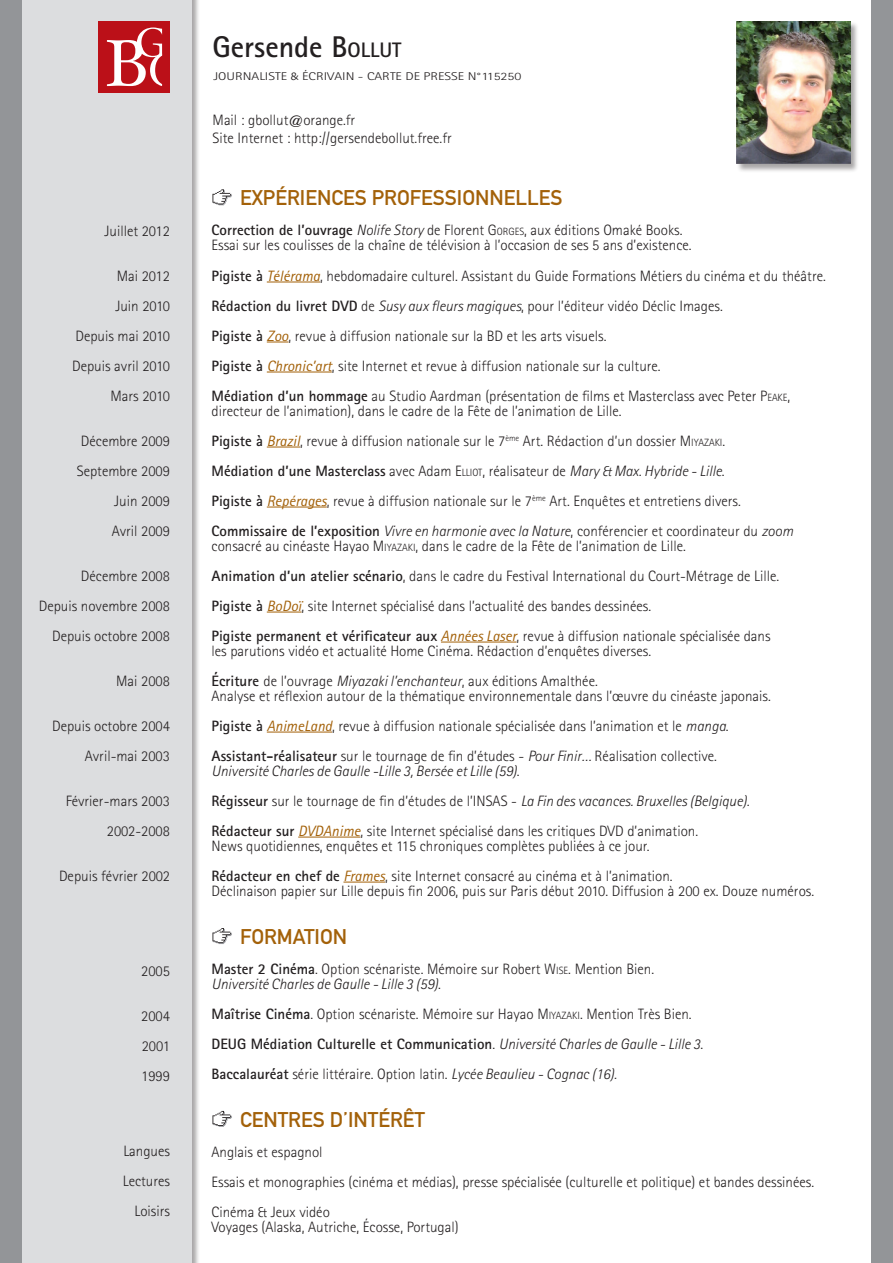
<style>
.page{position:relative;width:893px;height:1263px;background:#fff}
.page>*{position:absolute;margin:0;border:0;box-sizing:border-box;transform-origin:0 0}
.t1{font:700 30px "Rotis Sans Serif";color:#231f20}
.t2{font:21px "DIN Mittelschrift";color:#a36109}
.t3{font:300 15px/30px "Rotis Sans Serif";color:#231f20}
.t4{font:300 11.25px "Rotis Sans Serif";color:#231f20;scale:1.28 1}
.s1{font-size:21px}
.s2{font-family:"Skia";font-weight:400}
.s3{font-weight:700}
.s4{font-style:italic}
.s5{font-style:inherit}
.s6{font-size:10.5px}
.s7{font-weight:400;font-style:italic;color:#a36109}
</style>
<div class="page">
<div style="left:0;top:0;width:200px;height:1263px;background:#231f20;opacity:.4"></div>
<div style="left:0;top:0;width:191px;height:1263px;background:#dcdddf"></div>
<hr style="left:267px;top:282px;width:53px;height:1px;background:#a36109">
<svg style="left:267px;top:342px;width:21px;height:1px"></svg>
<hr style="left:267px;top:372px;width:65px;height:1px;background:#a36109">
<hr style="left:267px;top:447px;width:33px;height:1px;background:#a36109">
<hr style="left:267px;top:507px;width:60px;height:1px;background:#a36109">
<hr style="left:267px;top:612px;width:35px;height:1px;background:#a36109">
<hr style="left:441px;top:642px;width:75px;height:1px;background:#a36109">
<hr style="left:267px;top:732px;width:65px;height:1px;background:#a36109">
<hr style="left:298px;top:837px;width:62px;height:1px;background:#a36109">
<hr style="left:343px;top:882px;width:42px;height:1px;background:#a36109">
<div style="left:99px;top:21px;width:71px;height:71px;background:#bb1018"></div>
<svg style="left:107px;top:28px;width:55px;height:58px"></svg>
<div style="left:736px;top:21px;width:123px;height:152px;background:#231f20;opacity:.4"></div>
<img style="left:737px;top:21px;width:113px;height:143px">
<svg style="left:212px;top:189px;width:20px;height:16px"></svg>
<svg style="left:212px;top:928px;width:20px;height:16px"></svg>
<svg style="left:212px;top:1111px;width:20px;height:16px"></svg>
<div style="left:872px;top:0;width:21px;height:1263px;background:#939598"></div>
<div style="left:0;top:0;width:21px;height:1263px;background:#939598"></div>
<p class="t3" style="left:105px;top:216px;width:67px">Juillet 2012</p>
<p class="t3" style="left:72px;top:261px;width:100px;text-align:right">Mai 2012<br>Juin 2010<br>Depuis mai 2010<br>Depuis avril 2010<br>Mars 2010</p>
<p class="t3" style="left:77px;top:426px;width:95px;text-align:right">Décembre 2009<br>Septembre 2009<br>Juin 2009<br>Avril 2009</p>
<p class="t3" style="left:39px;top:561px;width:133px;text-align:right">Décembre 2008<br>Depuis novembre 2008<br>Depuis octobre 2008</p>
<p class="t3" style="left:116px;top:666px;width:55px">Mai 2008</p>
<p class="t3" style="left:52px;top:711px;width:120px;text-align:right">Depuis octobre 2004<br>Avril-mai 2003</p>
<p class="t3" style="left:66px;top:786px;width:106px;text-align:right">Février-mars 2003<br>2002-2008</p>
<p class="t3" style="left:59px;top:861px;width:113px">Depuis février 2002</p>
<p class="t3" style="left:141px;top:956px;width:30px">2005</p>
<p class="t3" style="left:141px;top:1001px;width:30px;text-align:justify">2004<br>2001<br>1999</p>
<p class="t3" style="left:123px;top:1136px;width:49px;text-align:right">Langues<br>Lectures<br>Loisirs</p>
<h1 class="t1" style="left:213px;top:28px;width:190px">Gersende B<span class="s1">ollut</span></h1>
<p class="t4" style="left:213px;top:70px;width:23px">Journaliste</p>
<p class="t4" style="left:291px;top:70px;width:15px"><span class="s2">&amp;</span> écrivain</p>
<p class="t4" style="left:358px;top:70px;width:20px">- Carte</p>
<p class="t4" style="left:405px;top:70px;width:21px">de presse</p>
<p class="t4" style="left:468px;top:70px;width:43px">n°115250</p>
<p class="t3" style="left:213px;top:111px;width:241px;line-height:18px">Mail : gbollut@orange.fr<br>Site Internet : http://gersendebollut.free.fr</p>
<h2 class="t2" style="left:240px;top:186px;width:324px">EXPÉRIENCES PROFESSIONNELLES</h2>
<p class="t3" style="left:212px;top:223px;width:482px;line-height:15px"><span class="s3">Correction de l’ouvrage</span> <span class="s4">Nolife Story</span> de Florent <span class="s5">G</span><span class="s6">ORGES</span>, aux éditions Omaké Books.<br>Essai sur les coulisses de la chaîne de télévision à l’occasion de ses 5 ans d’existence.</p>
<p class="t3" style="left:212px;top:260px;width:616px"><span class="s3">Pigiste à</span> <span class="s7">Télérama</span>, hebdomadaire culturel. Assistant du Guide Formations Métiers du cinéma et du théâtre.<br><span class="s3">Rédaction du livret DVD</span> de <span class="s4">Susy aux fleurs magiques</span>, pour l’éditeur vidéo Déclic Images.<br><span class="s3">Pigiste à</span> <span class="s7">Zoo</span>, revue à diffusion nationale sur la BD et les arts visuels.<br><span class="s3">Pigiste à</span> <span class="s7">Chronic’art</span>, site Internet et revue à diffusion nationale sur la culture.<br><span class="s3">Médiation d’un hommage</span> au Studio Aardman (présentation de films et Masterclass avec Peter <span class="s5">P</span><span class="s6">EAKE</span>,</p>
<p class="t3" style="left:212px;top:395px;width:583px">directeur de l’animation), dans le cadre de la Fête de l’animation de Lille.<br><span class="s3">Pigiste à</span> <span class="s7">Brazil</span>, revue à diffusion nationale sur le 7<sup>ème</sup> Art. Rédaction d’un dossier <span class="s5">M</span><span class="s6">IYAZAKI</span>.<br><span class="s3">Médiation d’une Masterclass</span> avec Adam <span class="s5">E</span> <span class="s6">LLIOT</span>, réalisateur de <span class="s4">Mary &amp; Max. Hybride - Lille</span>.<br><span class="s3">Pigiste à</span> <span class="s7">Repérages</span>, revue à diffusion nationale sur le 7<sup>ème</sup> Art. Enquêtes et entretiens divers.<br><span class="s3">Commissaire de l’exposition</span> <span class="s4">Vivre en harmonie avec la Nature</span>, conférencier et coordinateur du <span class="s4">zoom</span></p>
<p class="t3" style="left:212px;top:530px;width:569px">consacré au cinéaste Hayao <span class="s5">M</span><span class="s6">IYAZAKI</span>, dans le cadre de la Fête de l’animation de Lille.<br><span class="s3">Animation d’un atelier scénario</span>, dans le cadre du Festival International du Court-Métrage de Lille.<br><span class="s3">Pigiste à</span> <span class="s7">BoDoï</span>, site Internet spécialisé dans l’actualité des bandes dessinées.<br><span class="s3">Pigiste permanent et vérificateur aux</span> <span class="s7">Années Laser</span>, revue à diffusion nationale spécialisée dans</p>
<p class="t3" style="left:212px;top:635px;width:441px">les parutions vidéo et actualité Home Cinéma. Rédaction d’enquêtes diverses.<br><span class="s3">Écriture</span> de l’ouvrage <span class="s4">Miyazaki l’enchanteur</span>, aux éditions Amalthée.</p>
<p class="t3" style="left:212px;top:680px;width:561px">Analyse et réflexion autour de la thématique environnementale dans l’œuvre du cinéaste japonais.<br><span class="s3">Pigiste à</span> <span class="s7">AnimeLand</span>, revue à diffusion nationale spécialisée dans l’animation et le <span class="s4">manga</span>.<br><span class="s3">Assistant-réalisateur</span> sur le tournage de fin d’études - <span class="s4">Pour Finir…</span> Réalisation collective.</p>
<p class="t3" style="left:212px;top:755px;width:539px"><span class="s4">Université Charles de Gaulle -Lille 3, Bersée et Lille (59)</span>.<br><span class="s3">Régisseur</span> sur le tournage de fin d’études de l’INSAS - <span class="s4">La Fin des vacances. Bruxelles (Belgique).<br></span><span class="s3">Rédacteur sur</span> <span class="s7">DVDAnime</span>, site Internet spécialisé dans les critiques DVD d’animation.</p>
<p class="t3" style="left:212px;top:830px;width:463px">News quotidiennes, enquêtes et 115 chroniques complètes publiées à ce jour.<br><span class="s3">Rédacteur en chef de</span> <span class="s7">Frames</span>, site Internet consacré au cinéma et à l’animation.</p>
<p class="t3" style="left:212px;top:875px;width:604px">Déclinaison papier sur Lille depuis fin 2006, puis sur Paris début 2010. Diffusion à 200 ex. Douze numéros.</p>
<h2 class="t2" style="left:240px;top:924px;width:109px">FORMATION</h2>
<p class="t3" style="left:212px;top:961px;width:444px;line-height:15px"><span class="s3">Master 2 Cinéma</span>. Option scénariste. Mémoire sur Robert <span class="s5">W</span><span class="s6">ISE</span>. Mention Bien.<br><span class="s4">Université Charles de Gaulle - Lille 3 (59)</span>.</p>
<p class="t3" style="left:212px;top:998px;width:493px"><span class="s3">Maîtrise Cinéma</span>. Option scénariste. Mémoire sur Hayao <span class="s5">M</span><span class="s6">IYAZAKI</span>. Mention Très Bien.<br><span class="s3">DEUG Médiation Culturelle et Communication</span>. <span class="s4">Université Charles de Gaulle - Lille 3</span>.<br><span class="s3">Baccalauréat</span> série littéraire. Option latin. <span class="s4">Lycée Beaulieu - Cognac (16).</span></p>
<h2 class="t2" style="left:240px;top:1107px;width:187px">CENTRES D’INTÉRÊT</h2>
<p class="t3" style="left:212px;top:1136px;width:604px">Anglais et espagnol<br>Essais et monographies (cinéma et médias), presse spécialisée (culturelle et politique) et bandes dessinées.<br>Cinéma &amp; Jeux vidéo</p>
<p class="t3" style="left:212px;top:1211px;width:249px">Voyages (Alaska, Autriche, Écosse, Portugal)</p>
</div>
